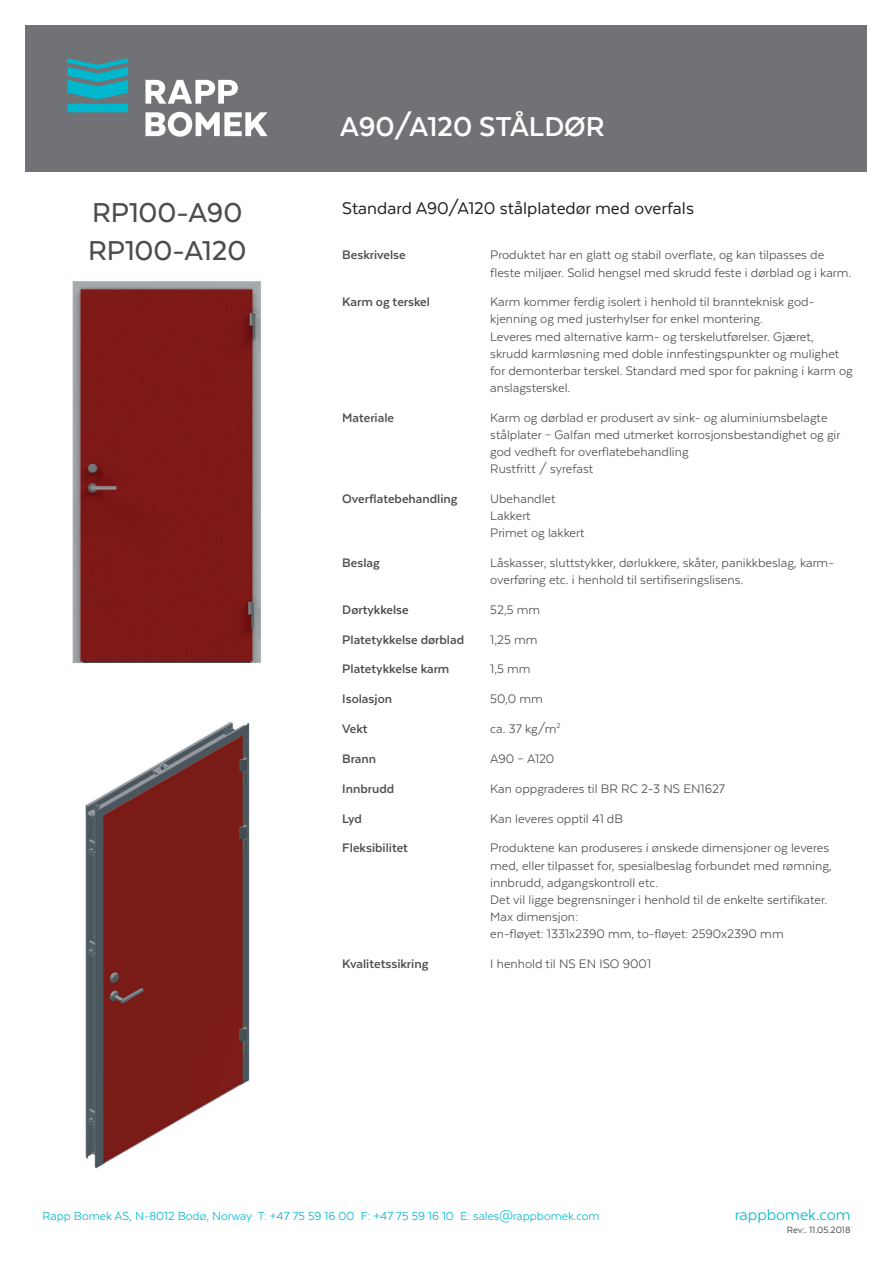
<style>
.page{position:relative;width:893px;height:1263px;background:#fff}
.page>*{position:absolute;margin:0;border:0;box-sizing:border-box;transform-origin:0 0}
.t1{font:500 31.5px/37.8px "Texta";color:#4b4c4d}
.t2{font:700 31.5px "Texta";color:#fff}
.t3{font:19.5px "Texta";color:#231f20}
.t4{font:18px "Texta";color:#00b8ce}
.t5{font:14.25px/17.1px "Texta";color:#4b4c4d}
.t6{font:700 14.25px "Texta";color:#4b4c4d}
.t7{font:13.5px "Texta";color:#00b8ce}
.t8{font:10.5px "Texta";color:#4b4c4d}
</style>
<div class="page">
<div style="left:26px;top:26px;width:841px;height:146px;background:#717275"></div>
<svg style="left:146px;top:80px;width:92px;height:24px"></svg>
<svg style="left:146px;top:112px;width:121px;height:25px"></svg>
<svg style="left:67px;top:58px;width:61px;height:54px"></svg>
<img style="left:72px;top:281px;width:189px;height:382px">
<img style="left:85px;top:722px;width:165px;height:447px">
<h1 class="t1" style="left:88px;top:193px;width:160px">RP100-A90<br>RP100-A120</h1>
<h1 class="t2" style="left:340px;top:110px;width:266px">A90/A120 STÅLDØR</h1>
<h2 class="t3" style="left:342px;top:199px;width:353px">Standard A90/A120 stålplatedør med overfals</h2>
<p class="t6" style="left:342px;top:248px;width:65px">Beskrivelse</p>
<p class="t5" style="left:490px;top:246px;width:363px">Produktet har en glatt og stabil overflate, og kan tilpasses de fleste miljøer. Solid hengsel med skrudd feste i dørblad og i karm.</p>
<p class="t6" style="left:342px;top:295px;width:89px">Karm og terskel</p>
<p class="t5" style="left:490px;top:293px;width:364px">Karm kommer ferdig isolert i henhold til brannteknisk god&shy;kjenning og med justerhylser for enkel montering.<br>Leveres med alternative karm- og terskelutførelser. Gjæret, skrudd karmløsning med doble innfestingspunkter og mulighet for demonterbar terskel. Standard med spor for pakning i karm og anslagsterskel.</p>
<p class="t6" style="left:342px;top:410px;width:53px">Materiale</p>
<p class="t5" style="left:490px;top:409px;width:352px">Karm og dørblad er produsert av sink- og aluminiumsbelagte stålplater – Galfan med utmerket korrosjonsbestandighet og gir god vedheft for overflatebehandling<br>Rustfritt / syrefast</p>
<p class="t6" style="left:342px;top:491px;width:117px">Overflatebehandling</p>
<p class="t5" style="left:490px;top:490px;width:96px">Ubehandlet<br>Lakkert<br>Primet og lakkert</p>
<p class="t6" style="left:342px;top:555px;width:39px">Beslag</p>
<p class="t5" style="left:490px;top:554px;width:345px">Låskasser, sluttstykker, dørlukkere, skåter, panikkbeslag, karm&shy;overføring etc. i henhold til sertifiseringslisens.</p>
<p class="t6" style="left:342px;top:602px;width:68px">Dørtykkelse</p>
<p class="t5" style="left:490px;top:601px;width:52px">52,5 mm</p>
<p class="t6" style="left:342px;top:632px;width:123px">Platetykkelse dørblad</p>
<p class="t5" style="left:490px;top:631px;width:49px">1,25 mm</p>
<p class="t6" style="left:342px;top:662px;width:109px">Platetykkelse karm</p>
<p class="t5" style="left:490px;top:660px;width:42px">1,5 mm</p>
<p class="t6" style="left:342px;top:692px;width:51px">Isolasjon</p>
<p class="t5" style="left:490px;top:690px;width:54px">50,0 mm</p>
<p class="t6" style="left:342px;top:721px;width:27px">Vekt</p>
<p class="t5" style="left:490px;top:720px;width:72px">ca. 37 kg/m<sup>2</sup></p>
<p class="t6" style="left:342px;top:751px;width:35px">Brann</p>
<p class="t5" style="left:490px;top:750px;width:66px">A90 – A120</p>
<p class="t6" style="left:342px;top:781px;width:53px">Innbrudd</p>
<p class="t5" style="left:490px;top:780px;width:236px">Kan oppgraderes til BR RC 2-3 NS EN1627</p>
<p class="t6" style="left:342px;top:811px;width:21px">Lyd</p>
<p class="t5" style="left:490px;top:810px;width:134px">Kan leveres opptil 41 dB</p>
<p class="t6" style="left:342px;top:841px;width:67px">Fleksibilitet</p>
<p class="t5" style="left:490px;top:839px;width:343px">Produktene kan produseres i ønskede dimensjoner og leveres med, eller tilpasset for, spesialbeslag forbundet med rømning, innbrudd, adgangskontroll etc.<br>Det vil ligge begrensninger i henhold til de enkelte sertifikater.<br>Max dimensjon:<br>en-fløyet: 1331x2390 mm, to-fløyet: 2590x2390 mm</p>
<p class="t6" style="left:342px;top:956px;width:88px">Kvalitetssikring</p>
<p class="t5" style="left:490px;top:955px;width:162px">I henhold til NS EN ISO 9001</p>
<p class="t7" style="left:43px;top:1209px;width:559px">Rapp Bomek AS, N-8012 Bodø, Norway T: +47 75 59 16 00 F: +47 75 59 16 10 E: sales@rappbomek.com</p>
<p class="t4" style="left:735px;top:1206px;width:117px">rappbomek.com</p>
<p class="t8" style="left:787px;top:1224px;width:65px">Rev:. 11.05.2018</p>
</div>
